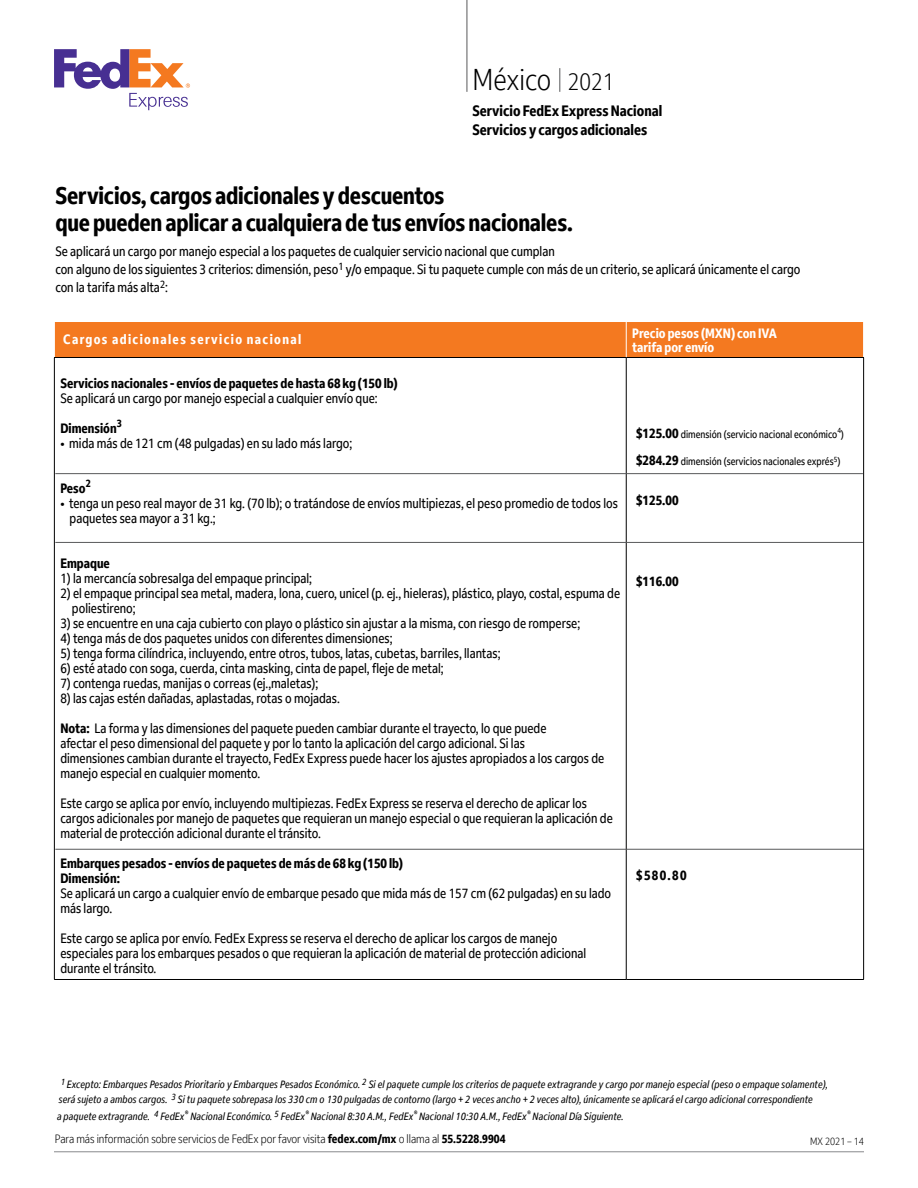
<style>
.page{position:relative;width:918px;height:1188px;background:#fff}
.page>*{position:absolute;margin:0;border:0;box-sizing:border-box;transform-origin:0 0}
.t1{font:300 condensed 30px "Fed Ex Sans";color:#000}
.t2{font:700 condensed 24px/27px "Fed Ex Sans";letter-spacing:-.01em;color:#000}
.t3{font:700 condensed 15px/19.5px "Fed Ex Sans";color:#000}
.t4{font:condensed 13.5px/15px "Fed Ex Sans";color:#000}
.t5{font:700 condensed 13.5px/15px "Fed Ex Sans";color:#000}
.t6{font:700 condensed 13.5px/13.5px "Fed Ex Sans";color:#fff}
.t7{font:700 condensed 13.5px "Fed Ex Sans";letter-spacing:.1em;color:#fff}
.t8{font:300 condensed 12px "Fed Ex Sans";letter-spacing:-.005em;color:#000}
.t9{font:italic condensed 10.5px/15px "Fed Ex Sans";letter-spacing:.01em;color:#000}
.t10{font:condensed 10.5px "Fed Ex Sans";color:#000}
.t11{font:300 condensed 10.5px "Fed Ex Sans";color:#000}
.s1{font-size:24px}
.s2{font-weight:700}
.s3{font-weight:700;font-size:13.5px}
</style>
<div class="page">
<svg style="left:54px;top:49px;width:136px;height:61px"></svg>
<hr style="left:54px;top:1152px;width:810px;height:1px;background:#888a8d">
<svg style="left:559px;top:68px;width:1px;height:24px"></svg>
<hr style="left:467px;top:0;width:1px;height:92px;background:#58595b">
<div style="left:55px;top:322px;width:808px;height:35px;background:#f47920"></div>
<hr style="left:626px;top:322px;width:1px;height:35px;background:#fff">
<hr style="left:54px;top:357px;width:572px;height:1px;background:#000">
<hr style="left:626px;top:357px;width:238px;height:1px;background:#000">
<hr style="left:54px;top:358px;width:1px;height:621px;background:#000">
<hr style="left:626px;top:358px;width:1px;height:621px;background:#000">
<hr style="left:863px;top:358px;width:1px;height:621px;background:#000">
<hr style="left:54px;top:979px;width:572px;height:1px;background:#000">
<hr style="left:626px;top:979px;width:238px;height:1px;background:#000">
<hr style="left:55px;top:473px;width:808px;height:1px;background:#58595b">
<hr style="left:55px;top:542px;width:808px;height:1px;background:#58595b">
<hr style="left:55px;top:849px;width:808px;height:1px;background:#58595b">
<h1 class="t1" style="left:472px;top:62px;width:143px">México <span class="s1">2021</span></h1>
<p class="t3" style="left:472px;top:101px;width:191px">Servicio FedEx Express Nacional<br>Servicios y cargos adicionales</p>
<h2 class="t2" style="left:55px;top:182px;width:519px">Servicios, cargos adicionales y descuentos<br>que pueden aplicar a cualquiera de tus envíos nacionales.</h2>
<p class="t4" style="left:55px;top:242px;width:747px;line-height:18px">Se aplicará un cargo por manejo especial a los paquetes de cualquier servicio nacional que cumplan<br>con alguno de los siguientes 3 criterios: dimensión, peso<sup>1</sup> y/o empaque. Si tu paquete cumple con más de un criterio, se aplicará únicamente el cargo con la tarifa más alta<sup>2</sup>:</p>
<p class="t6" style="left:632px;top:327px;width:146px">Precio pesos (MXN) con IVA tarifa por envío</p>
<p class="t5" style="left:60px;top:376px;width:339px">Servicios nacionales - envíos de paquetes de hasta 68 kg (150 lb)</p>
<p class="t4" style="left:60px;top:391px;width:319px">Se aplicará un cargo por manejo especial a cualquier envío que:</p>
<p class="t5" style="left:60px;top:421px;width:63px">Dimensión<sup>3</sup></p>
<p class="t4" style="left:60px;top:436px;width:293px">• mida más de 121 cm (48 pulgadas) en su lado más largo;</p>
<p class="t5" style="left:60px;top:481px;width:32px">Peso<sup>2</sup></p>
<p class="t4" style="left:70px;top:496px;width:550px;text-indent:-9px">• tenga un peso real mayor de 31 kg. (70 lb); o tratándose de envíos multipiezas, el peso promedio de todos los paquetes sea mayor a 31 kg.;</p>
<p class="t5" style="left:60px;top:556px;width:51px">Empaque</p>
<p class="t4" style="left:60px;top:571px;width:253px">1) la mercancía sobresalga del empaque principal;</p>
<p class="t4" style="left:72px;top:586px;width:550px;text-indent:-12px">2) el empaque principal sea metal, madera, lona, cuero, unicel (p. ej., hieleras), plástico, playo, costal, espuma de poliestireno;</p>
<p class="t4" style="left:60px;top:616px;width:521px">3) se encuentre en una caja cubierto con playo o plástico sin ajustar a la misma, con riesgo de romperse;</p>
<p class="t4" style="left:60px;top:631px;width:334px">4) tenga más de dos paquetes unidos con diferentes dimensiones;</p>
<p class="t4" style="left:60px;top:646px;width:442px">5) tenga forma cilíndrica, incluyendo, entre otros, tubos, latas, cubetas, barriles, llantas;</p>
<p class="t4" style="left:60px;top:661px;width:385px">6) esté atado con soga, cuerda, cinta masking, cinta de papel, fleje de metal;</p>
<p class="t4" style="left:60px;top:676px;width:259px">7) contenga ruedas, manijas o correas (ej.,maletas);</p>
<p class="t4" style="left:60px;top:691px;width:281px">8) las cajas estén dañadas, aplastadas, rotas o mojadas.</p>
<p class="t4" style="left:60px;top:721px;width:545px"><span class="s2">Nota:</span> La forma y las dimensiones del paquete pueden cambiar durante el trayecto, lo que puede<br>afectar el peso dimensional del paquete y por lo tanto la aplicación del cargo adicional. Si las<br>dimensiones cambian durante el trayecto, FedEx Express puede hacer los ajustes apropiados a los cargos de manejo especial en cualquier momento.</p>
<p class="t4" style="left:60px;top:796px;width:554px">Este cargo se aplica por envío, incluyendo multipiezas. FedEx Express se reserva el derecho de aplicar los cargos adicionales por manejo de paquetes que requieran un manejo especial o que requieran la aplicación de material de protección adicional durante el tránsito.</p>
<p class="t5" style="left:60px;top:856px;width:344px">Embarques pesados - envíos de paquetes de más de 68 kg (150 lb)<br>Dimensión:</p>
<p class="t4" style="left:60px;top:886px;width:552px">Se aplicará un cargo a cualquier envío de embarque pesado que mida más de 157 cm (62 pulgadas) en su lado más largo.</p>
<p class="t4" style="left:60px;top:931px;width:528px">Este cargo se aplica por envío. FedEx Express se reserva el derecho de aplicar los cargos de manejo especiales para los embarques pesados o que requieran la aplicación de material de protección adicional durante el tránsito.</p>
<p class="t7" style="left:63px;top:331px;width:239px">Cargos adicionales servicio nacional</p>
<p class="t10" style="left:636px;top:428px;width:209px"><span class="s3">$125.00</span> dimensión (servicio nacional económico<sup>4</sup>)</p>
<p class="t10" style="left:636px;top:455px;width:206px"><span class="s3">$284.29</span> dimensión (servicios nacionales exprés<sup>5</sup>)</p>
<p class="t5" style="left:636px;top:493px;width:44px">$125.00</p>
<p class="t5" style="left:636px;top:574px;width:44px">$116.00</p>
<p class="t5" style="left:636px;top:868px;width:52px">$580.80</p>
<p class="t9" style="left:59px;top:1077px;width:771px"><sup>1</sup> Excepto: Embarques Pesados Prioritario y Embarques Pesados Económico. <sup>2</sup> Si el paquete cumple los criterios de paquete extragrande y cargo por manejo especial (peso o empaque solamente), será sujeto a ambos cargos. <sup>3</sup> Si tu paquete sobrepasa los 330 cm o 130 pulgadas de contorno (largo + 2 veces ancho + 2 veces alto), únicamente se aplicará el cargo adicional correspondiente</p>
<p class="t9" style="left:57px;top:1108px;width:568px">a paquete extragrande. <sup>4</sup> FedEx<sup>®</sup> Nacional Económico. <sup>5</sup> FedEx<sup>®</sup> Nacional 8:30 A.M., FedEx<sup>®</sup> Nacional 10:30 A.M., FedEx<sup>®</sup> Nacional Día Siguiente.</p>
<p class="t8" style="left:55px;top:1132px;width:452px">Para más información sobre servicios de FedEx por favor visita <span class="s2">fedex.com/mx</span> o llama al <span class="s2">55.5228.9904</span></p>
<p class="t11" style="left:810px;top:1135px;width:55px">MX 2021 – 14</p>
</div>
